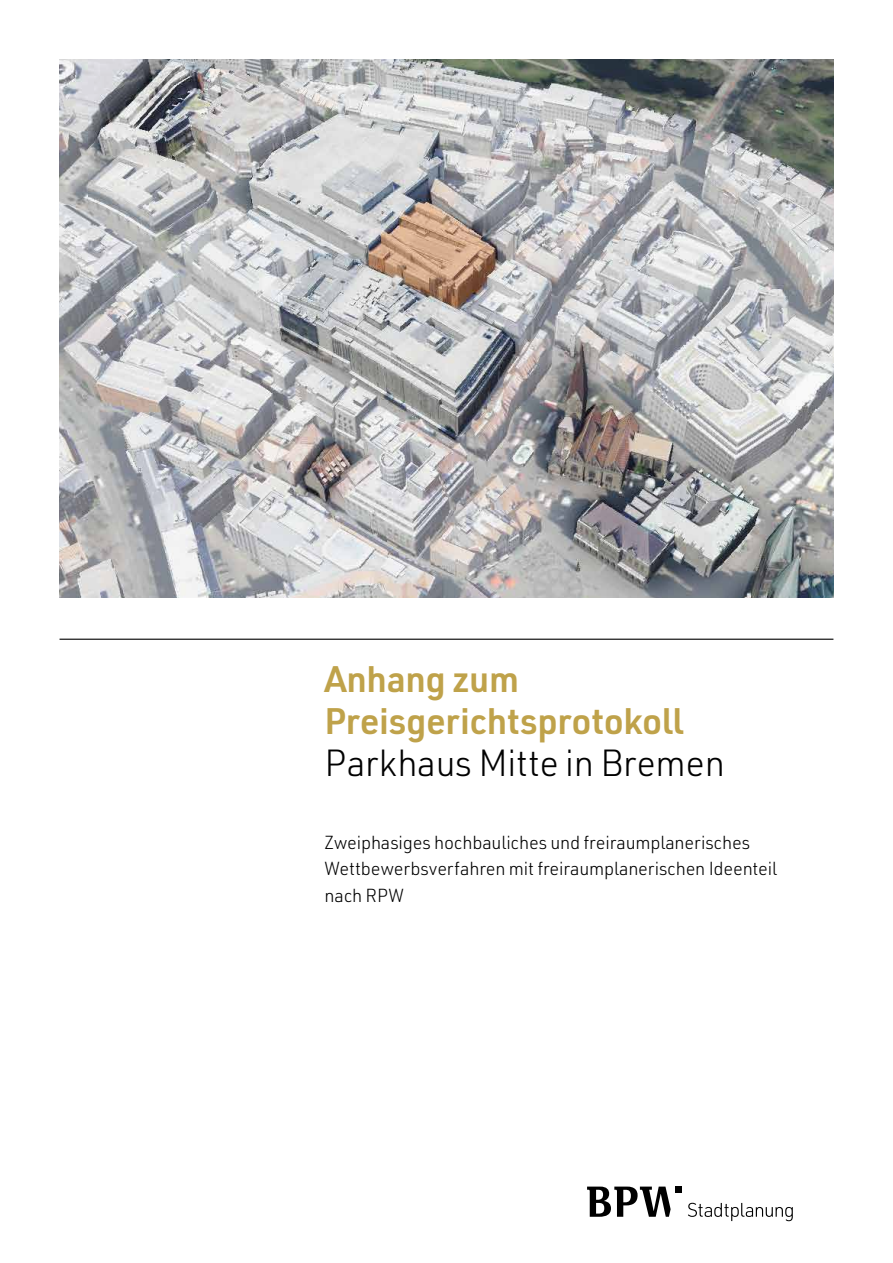
<style>
.page{position:relative;width:893px;height:1263px;background:#fff}
.page>*{position:absolute;margin:0;border:0;box-sizing:border-box;transform-origin:0 0}
.t1{font:600 36px/42px "URWDIN";letter-spacing:-.01em;color:#bfa24a}
.t2{font:300 36px "URWDIN";letter-spacing:-.01em;color:#000}
.t3{font:300 18px/26.2px "URWDIN";letter-spacing:-.01em;color:#000}
</style>
<div class="page">
<svg style="left:587px;top:1186px;width:84px;height:31px"></svg>
<div style="left:675px;top:1186px;width:7px;height:7px;background:#000"></div>
<svg style="left:688px;top:1203px;width:105px;height:18px"></svg>
<hr style="left:60px;top:639px;width:773px;height:1px;background:#000">
<img style="left:60px;top:60px;width:773px;height:537px">
<h1 class="t1" style="left:325px;top:656px;width:360px">Anhang zum<br>Preisgerichtsprotokoll</h1>
<h1 class="t2" style="left:325px;top:739px;width:402px">Parkhaus Mitte in Bremen</h1>
<p class="t3" style="left:325px;top:829px;width:454px">Zweiphasiges hochbauliches und freiraumplanerisches<br>Wettbewerbsverfahren mit freiraumplanerischen Ideenteil nach RPW</p>
</div>
